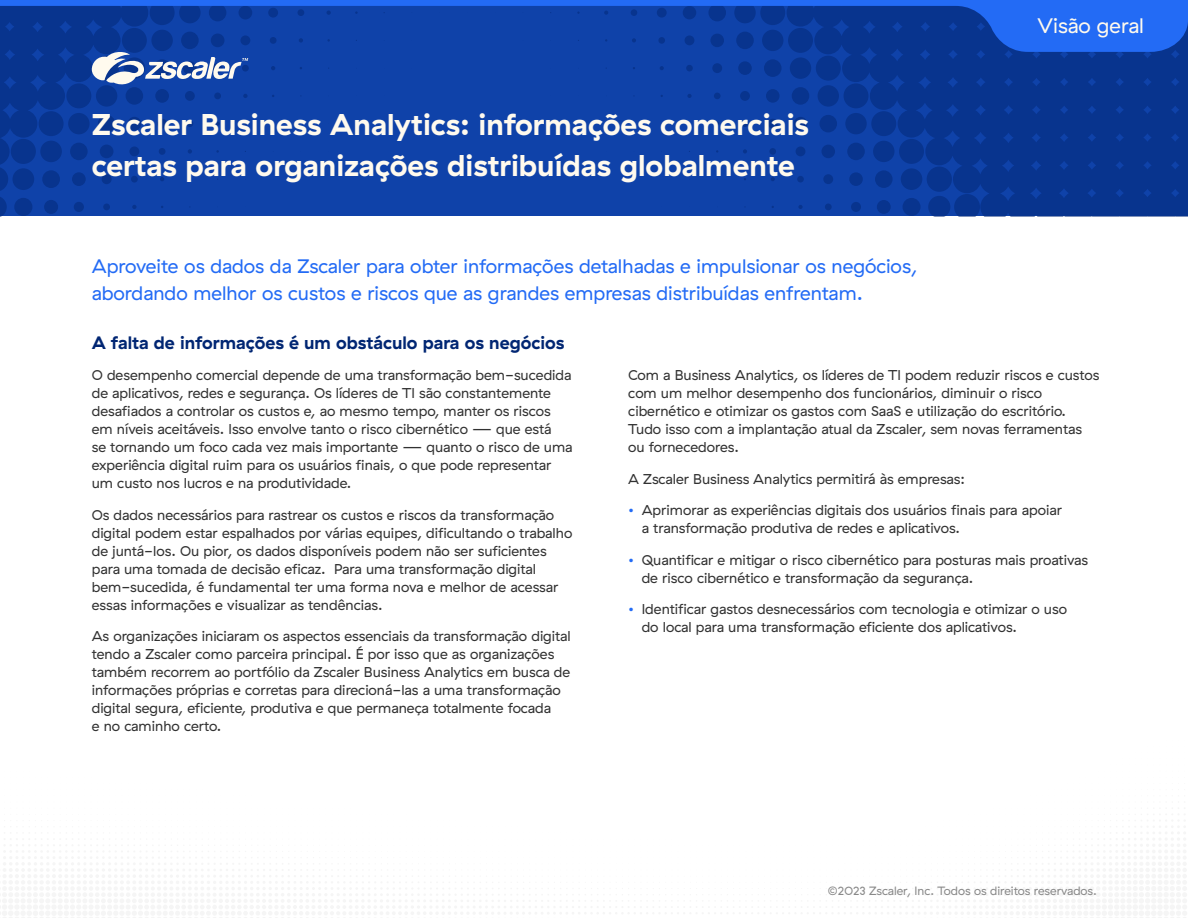
<style>
.page{position:relative;width:1188px;height:918px;background:#fff}
.page>*{position:absolute;margin:0;border:0;box-sizing:border-box;transform-origin:0 0}
.t1{font:700 30px/40.5px "GT Haptik ZS";color:#fffaee}
.t2{font:21px "GT Haptik ZS";color:#fffaee}
.t3{font:19.5px/27px "GT Haptik ZS";color:#236bf5}
.t4{font:700 18px "GT Haptik ZS";color:#012673}
.t5{font:14.25px/18px "GT Haptik ZS";color:#323232}
.t6{font:12px "GT Haptik ZS";color:#898989}
.s1{color:#236bf5}
</style>
<div class="page">
<svg style="left:0;top:52px;width:1188px;height:164px;background:#0c3da0"></svg>
<svg style="left:0;top:0;width:1188px;height:52px;background:#1148b4"></svg>
<svg style="left:91px;top:50px;width:157px;height:37px;background:#5b7bbb"></svg>
<h1 class="t1" style="left:92px;top:104px;width:719px">Zscaler Business Analytics: informações comerciais certas para organizações distribuídas globalmente</h1>
<h2 class="t2" style="left:1037px;top:14px;width:108px">Visão geral</h2>
<h3 class="t3" style="left:92px;top:252px;width:827px">Aproveite os dados da Zscaler para obter informações detalhadas e impulsionar os negócios, abordando melhor os custos e riscos que as grandes empresas distribuídas enfrentam.</h3>
<p class="t4" style="left:92px;top:331px;width:474px">A falta de informações é um obstáculo para os negócios</p>
<p class="t5" style="left:92px;top:366px;width:482px">O desempenho comercial depende de uma transformação bem-sucedida de aplicativos, redes e segurança. Os líderes de TI são constantemente desafiados a controlar os custos e, ao mesmo tempo, manter os riscos em níveis aceitáveis. Isso envolve tanto o risco cibernético — que está<br>se tornando um foco cada vez mais importante — quanto o risco de uma experiência digital ruim para os usuários finais, o que pode representar um custo nos lucros e na produtividade.</p>
<p class="t5" style="left:92px;top:506px;width:482px">Os dados necessários para rastrear os custos e riscos da transformação digital podem estar espalhados por várias equipes, dificultando o trabalho de juntá-los. Ou pior, os dados disponíveis podem não ser suficientes para uma tomada de decisão eficaz. Para uma transformação digital bem-sucedida, é fundamental ter uma forma nova e melhor de acessar essas informações e visualizar as tendências.</p>
<p class="t5" style="left:92px;top:627px;width:480px">As organizações iniciaram os aspectos essenciais da transformação digital tendo a Zscaler como parceira principal. É por isso que as organizações também recorrem ao portfólio da Zscaler Business Analytics em busca de informações próprias e corretas para direcioná-las a uma transformação digital segura, eficiente, produtiva e que permaneça totalmente focada<br>e no caminho certo.</p>
<p class="t5" style="left:628px;top:366px;width:473px">Com a Business Analytics, os líderes de TI podem reduzir riscos e custos com um melhor desempenho dos funcionários, diminuir o risco cibernético e otimizar os gastos com SaaS e utilização do escritório.<br>Tudo isso com a implantação atual da Zscaler, sem novas ferramentas ou fornecedores.</p>
<p class="t5" style="left:628px;top:470px;width:338px">A Zscaler Business Analytics permitirá às empresas:</p>
<p class="t5" style="left:642px;top:501px;width:422px;text-indent:-13px"><span class="s1">•</span> Aprimorar as experiências digitais dos usuários finais para apoiar a transformação produtiva de redes e aplicativos.</p>
<p class="t5" style="left:642px;top:551px;width:448px;text-indent:-13px"><span class="s1">•</span> Quantificar e mitigar o risco cibernético para posturas mais proativas de risco cibernético e transformação da segurança.</p>
<p class="t5" style="left:642px;top:600px;width:427px;text-indent:-13px"><span class="s1">•</span> Identificar gastos desnecessários com tecnologia e otimizar o uso do local para uma transformação eficiente dos aplicativos.</p>
<p class="t6" style="left:828px;top:884px;width:271px">©2023 Zscaler, Inc. Todos os direitos reservados.</p>
</div>
